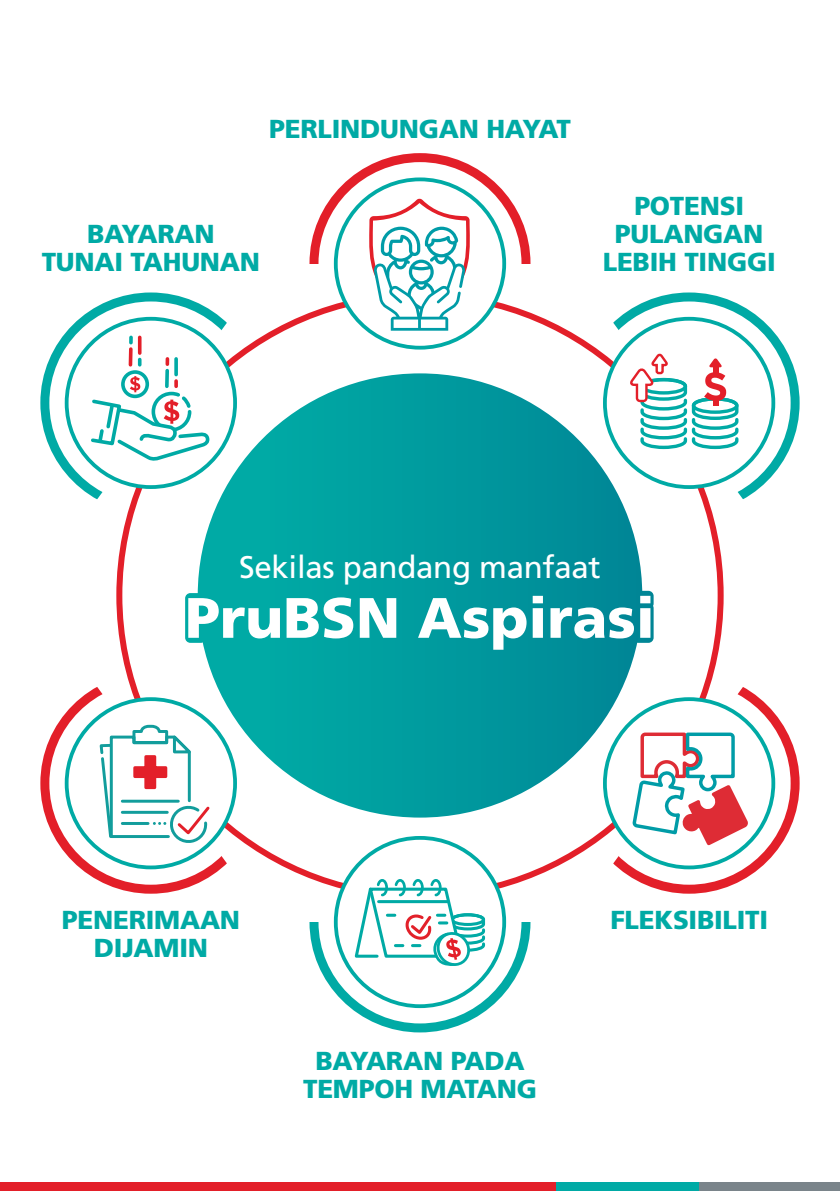
<style>
.page{position:relative;width:840px;height:1191px;background:#fff}
.page>*{position:absolute;margin:0;border:0;box-sizing:border-box;transform-origin:0 0}
.t1{font:900 56.8px "Frutiger";color:#fff}
.t2{font:31.2px "Frutiger";letter-spacing:-.01em;color:#fff}
.t3{font:900 26px/28px "Frutiger";letter-spacing:-.01em;color:#00aaa5;text-align:center}
</style>
<div class="page">
<svg style="left:185px;top:592px;width:18px;height:51px"></svg>
<svg style="left:634px;top:591px;width:19px;height:63px"></svg>
<div style="left:198px;top:373px;width:444px;height:444px;background:linear-gradient(to right,#00afa7,#008796);border-radius:222px"></div>
<div style="left:0;top:1182px;width:556px;height:9px;background:#e31f29"></div>
<div style="left:690px;top:1182px;width:149px;height:9px;background:#7a848a"></div>
<div style="left:555px;top:1182px;width:142px;height:9px;background:#00aaa5"></div>
<svg style="left:335px;top:179px;width:169px;height:169px"></svg>
<svg style="left:309px;top:877px;width:221px;height:155px"></svg>
<svg style="left:309px;top:153px;width:221px;height:178px"></svg>
<svg style="left:40px;top:292px;width:198px;height:216px"></svg>
<svg style="left:601px;top:292px;width:198px;height:216px"></svg>
<svg style="left:601px;top:677px;width:198px;height:216px"></svg>
<svg style="left:40px;top:677px;width:198px;height:216px"></svg>
<p class="t3" style="left:269px;top:115px;width:303px">PERLINDUNGAN HAYAT</p>
<p class="t3" style="left:42px;top:220px;width:220px">BAYARAN<br>TUNAI TAHUNAN</p>
<p class="t3" style="left:602px;top:192px;width:174px">POTENSI<br>PULANGAN<br>LEBIH TINGGI</p>
<p class="t2" style="left:239px;top:548px;width:363px">Sekilas pandang manfaat</p>
<h1 class="t1" style="left:185px;top:583px;width:471px">PruBSN Aspirasi</h1>
<p class="t3" style="left:62px;top:906px;width:180px">PENERIMAAN<br>DIJAMIN</p>
<p class="t3" style="left:303px;top:1046px;width:235px">BAYARAN PADA<br>TEMPOH MATANG</p>
<p class="t3" style="left:610px;top:906px;width:159px">FLEKSIBILITI</p>
</div>
